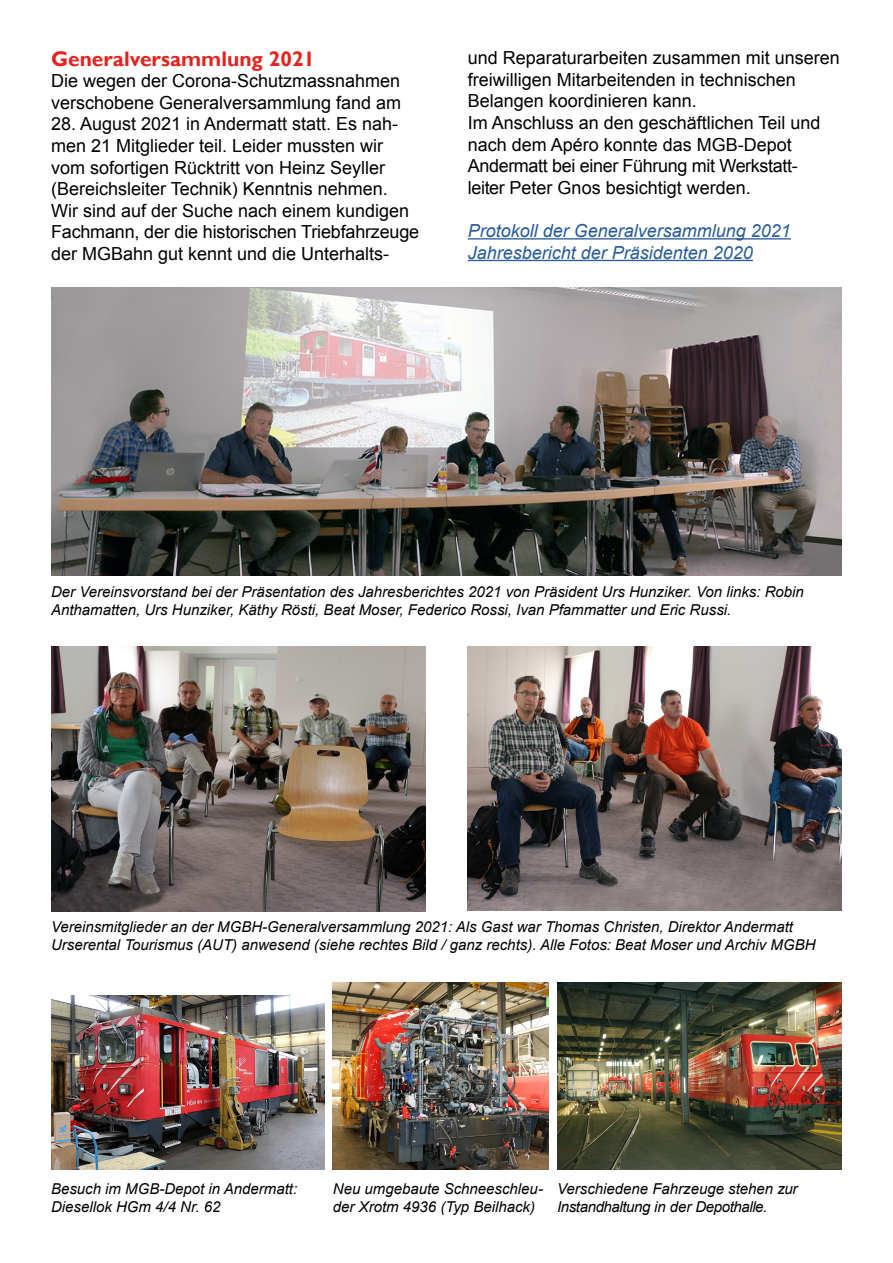
<style>
.page{position:relative;width:893px;height:1263px;background:#fff}
.page>*{position:absolute;margin:0;border:0;box-sizing:border-box;transform-origin:0 0}
.t1{font:700 21px "Gill Sans";color:#e5231e}
.t2{font:18px/21.6px "Arial";color:#000}
.t3{font:italic 18px/21.6px "Arial";color:#275b9b}
.t4{font:italic 15px/18px "Arial";color:#000}
</style>
<div class="page">
<img style="left:51px;top:287px;width:791px;height:288px">
<img style="left:467px;top:646px;width:375px;height:265px">
<img style="left:51px;top:646px;width:374px;height:265px">
<hr style="left:468px;top:238px;width:323px;height:1px;background:#275b9b">
<hr style="left:468px;top:260px;width:285px;height:1px;background:#275b9b">
<img style="left:557px;top:983px;width:285px;height:187px">
<img style="left:333px;top:983px;width:215px;height:187px">
<img style="left:52px;top:996px;width:272px;height:174px">
<p class="t1" style="left:51px;top:46px;width:266px">Generalversammlung 2021</p>
<p class="t2" style="left:51px;top:70px;width:352px">Die wegen der Corona-Schutzmassnahmen verschobene Generalversammlung fand am</p>
<p class="t2" style="left:51px;top:113px;width:370px">28. August 2021 in Andermatt statt. Es nah&shy;men 21 Mitglieder teil. Leider mussten wir vom sofortigen Rücktritt von Heinz Seyller (Bereichsleiter Technik) Kenntnis nehmen.<br>Wir sind auf der Suche nach einem kundigen Fachmann, der die historischen Triebfahrzeuge der MGBahn gut kennt und die Unterhalts-</p>
<p class="t2" style="left:468px;top:47px;width:374px">und Reparaturarbeiten zusammen mit unseren freiwilligen Mitarbeitenden in technischen Belangen koordinieren kann.<br>Im Anschluss an den geschäftlichen Teil und nach dem Apéro konnte das MGB-Depot Andermatt bei einer Führung mit Werkstatt-<br>leiter Peter Gnos besichtigt werden.</p>
<p class="t3" style="left:468px;top:220px;width:325px">Protokoll der Generalversammlung 2021<br>Jahresbericht der Präsidenten 2020</p>
<p class="t4" style="left:51px;top:583px;width:754px">Der Vereinsvorstand bei der Präsentation des Jahresberichtes 2021 von Präsident Urs Hunziker. Von links: Robin<br>Anthamatten, Urs Hunziker, Käthy Rösti, Beat Moser, Federico Rossi, Ivan Pfammatter und Eric Russi.</p>
<p class="t4" style="left:51px;top:917px;width:766px">Vereinsmitglieder an der MGBH-Generalversammlung 2021: Als Gast war Thomas Christen, Direktor Andermatt<br>Urserental Tourismus (AUT) anwesend (siehe rechtes Bild / ganz rechts). Alle Fotos: Beat Moser und Archiv MGBH</p>
<p class="t4" style="left:51px;top:1180px;width:248px">Besuch im MGB-Depot in Andermatt:<br>Diesellok HGm 4/4 Nr. 62</p>
<p class="t4" style="left:557px;top:1180px;width:242px">Verschiedene Fahrzeuge stehen zur<br>Instandhaltung in der Depothalle.</p>
<p class="t4" style="left:333px;top:1180px;width:212px">Neu umgebaute Schneeschleu&shy;der Xrotm 4936 (Typ Beilhack)</p>
</div>
